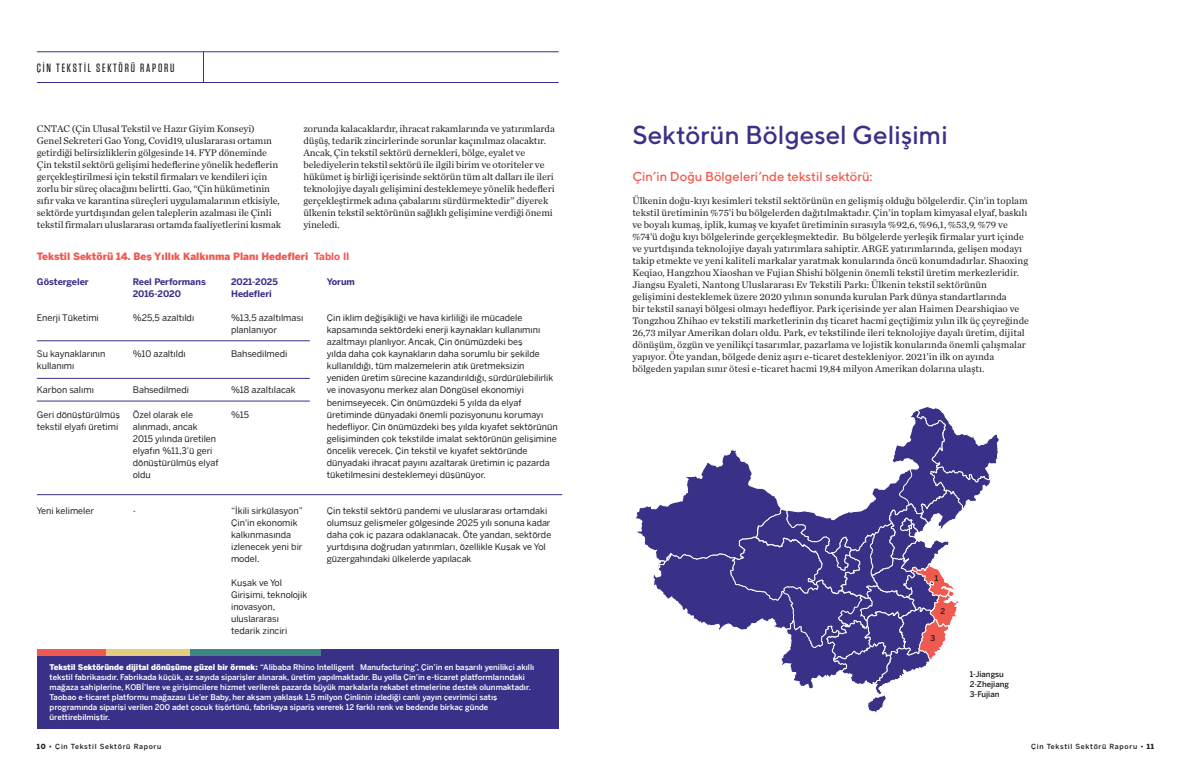
<style>
.page{position:relative;width:1191px;height:780px;background:#fff}
.page>*{position:absolute;margin:0;border:0;box-sizing:border-box;transform-origin:0 0}
.t1{font:500 26px "TT Norms";color:#393088}
.t2{font:500 13px "TT Norms";color:#f0594f}
.t3{font:500 12px "Tungsten";letter-spacing:.15em;color:#231f20}
.t4{font:10px/12px "Chronicle Text G1";color:#231f20}
.t5{font:900 10px "Benton Sans";color:#f0594f}
.t6{font:9px/12px "Benton Sans";color:#231f20}
.t7{font:700 9px "Benton Sans";color:#393088}
.t8{font:500 7.8px/10px "Benton Sans";color:#fff}
.t9{font:500 7.8px "Benton Sans";color:#231f20}
.t10{font:500 7px "Benton Sans";letter-spacing:.1em;color:#231f20}
.s1{font-weight:700}
.s2{font-weight:900}
</style>
<div class="page">
<hr style="left:37px;top:82px;width:521px;height:1px;background:#393088">
<hr style="left:37px;top:51px;width:521px;height:1px;background:#393088">
<hr style="left:203px;top:52px;width:1px;height:31px;background:#393088">
<hr style="left:37px;top:340px;width:273px;height:1px;background:#393088">
<hr style="left:37px;top:378px;width:273px;height:1px;background:#393088">
<hr style="left:37px;top:401px;width:273px;height:1px;background:#393088">
<hr style="left:37px;top:494px;width:525px;height:1px;background:#393088">
<div style="left:37px;top:649px;width:521px;height:80px;background:#393088"></div>
<div style="left:190px;top:649px;width:131px;height:7px;background:#3f8786"></div>
<div style="left:105px;top:649px;width:85px;height:7px;background:#e4cd81"></div>
<div style="left:37px;top:649px;width:68px;height:7px;background:#f0594f"></div>
<svg style="left:636px;top:406px;width:364px;height:307px"></svg>
<p class="t3" style="left:37px;top:61px;width:139px">ÇİN TEKSTİL SEKTÖRÜ RAPORU</p>
<p class="t4" style="left:37px;top:122px;width:246px">CNTAC (Çin Ulusal Tekstil ve Hazır Giyim Konseyi)<br>Genel Sekreteri Gao Yong, Covid19, uluslararası ortamın getirdiği belirsizliklerin gölgesinde 14. FYP döneminde Çin tekstil sektörü gelişimi hedeflerine yönelik hedeflerin gerçekleştirilmesi için tekstil firmaları ve kendileri için zorlu bir süreç olacağını belirtti. Gao, “Çin hükümetinin sıfır vaka ve karantina süreçleri uygulamalarının etkisiyle, sektörde yurtdışından gelen taleplerin azalması ile Çinli tekstil firmaları uluslararası ortamda faaliyetlerini kısmak</p>
<p class="t4" style="left:303px;top:122px;width:253px">zorunda kalacaklardır, ihracat rakamlarında ve yatırımlarda düşüş, tedarik zincirlerinde sorunlar kaçınılmaz olacaktır.<br>Ancak, Çin tekstil sektörü dernekleri, bölge, eyalet ve belediyelerin tekstil sektörü ile ilgili birim ve otoriteler ve hükümet iş birliği içerisinde sektörün tüm alt dalları ile ileri teknolojiye dayalı gelişimini desteklemeye yönelik hedefleri gerçekleştirmek adına çabalarını sürdürmektedir” diyerek ülkenin tekstil sektörünün sağlıklı gelişimine verdiği önemi yineledi.</p>
<p class="t5" style="left:37px;top:250px;width:314px">Tekstil Sektörü 14. Beş Yıllık Kalkınma Planı Hedefleri <span class="s1">Tablo II</span></p>
<p class="t7" style="left:37px;top:277px;width:53px">Göstergeler</p>
<p class="t6" style="left:37px;top:312px;width:64px">Enerji Tüketimi</p>
<p class="t6" style="left:37px;top:348px;width:70px">Su kaynaklarının kullanımı</p>
<p class="t6" style="left:37px;top:384px;width:59px">Karbon salımı</p>
<p class="t6" style="left:37px;top:408px;width:85px">Geri dönüştürülmüş tekstil elyafı üretimi</p>
<p class="t7" style="left:231px;top:277px;width:48px">2021-2025</p>
<p class="t7" style="left:231px;top:289px;width:42px">Hedefleri</p>
<p class="t6" style="left:231px;top:312px;width:74px">%13,5 azaltılması planlanıyor</p>
<p class="t6" style="left:231px;top:348px;width:58px">Bahsedilmedi</p>
<p class="t6" style="left:231px;top:384px;width:66px">%18 azaltılacak</p>
<p class="t6" style="left:231px;top:408px;width:20px">%15</p>
<p class="t7" style="left:133px;top:277px;width:74px">Reel Performans</p>
<p class="t7" style="left:133px;top:289px;width:50px">2016-2020</p>
<p class="t6" style="left:133px;top:312px;width:63px">%25,5 azaltıldı</p>
<p class="t6" style="left:133px;top:348px;width:54px">%10 azaltıldı</p>
<p class="t6" style="left:133px;top:384px;width:58px">Bahsedilmedi</p>
<p class="t6" style="left:133px;top:408px;width:87px">Özel olarak ele alınmadı, ancak<br>2015 yılında üretilen elyafın %11,3’ü geri dönüştürülmüş elyaf oldu</p>
<p class="t6" style="left:133px;top:504px;width:5px">-</p>
<p class="t7" style="left:327px;top:277px;width:30px">Yorum</p>
<p class="t6" style="left:327px;top:312px;width:232px">Çin iklim değişikliği ve hava kirliliği ile mücadele kapsamında sektördeki enerji kaynakları kullanımını azaltmayı planlıyor. Ancak, Çin önümüzdeki beş<br>yılda daha çok kaynakların daha sorumlu bir şekilde kullanıldığı, tüm malzemelerin atık üretmeksizin yeniden üretim sürecine kazandırıldığı, sürdürülebilirlik ve inovasyonu merkez alan Döngüsel ekonomiyi benimseyecek. Çin önümüzdeki 5 yılda da elyaf üretiminde dünyadaki önemli pozisyonunu korumayı hedefliyor. Çin önümüzdeki beş yılda kıyafet sektörünün gelişiminden çok tekstilde imalat sektörünün gelişimine öncelik verecek. Çin tekstil ve kıyafet sektöründe dünyadaki ihracat payını azaltarak üretimin iç pazarda tüketilmesini desteklemeyi düşünüyor.</p>
<p class="t6" style="left:327px;top:504px;width:226px">Çin tekstil sektörü pandemi ve uluslararası ortamdaki olumsuz gelişmeler gölgesinde 2025 yılı sonuna kadar daha çok iç pazara odaklanacak. Öte yandan, sektörde yurtdışına doğrudan yatırımları, özellikle Kuşak ve Yol güzergahındaki ülkelerde yapılacak</p>
<p class="t6" style="left:231px;top:504px;width:73px">“İkili sirkülasyon”<br>Çin'in ekonomik kalkınmasında izlenecek yeni bir model.</p>
<p class="t6" style="left:231px;top:576px;width:78px">Kuşak ve Yol<br>Girişimi, teknolojik inovasyon, uluslararası tedarik zinciri</p>
<p class="t6" style="left:37px;top:504px;width:59px">Yeni kelimeler</p>
<p class="t8" style="left:50px;top:662px;width:486px"><span class="s2">Tekstil Sektöründe dijital dönüşüme güzel bir örmek:</span> “Alibaba Rhino Intelligent Manufacturing”, Çin’in en başarılı yenilikçi akıllı tekstil fabrikasıdır. Fabrikada küçük, az sayıda siparişler alınarak, üretim yapılmaktadır. Bu yolla Çin’in e-ticaret platformlarındaki mağaza sahiplerine, KOBİ’lere ve girişimcilere hizmet verilerek pazarda büyük markalarla rekabet etmelerine destek olunmaktadır.<br>Taobao e-ticaret platformu mağazası Lie’er Baby, her akşam yaklaşık 1,5 milyon Çinlinin izlediği canlı yayın çevrimiçi satış programında siparişi verilen 200 adet çocuk tişörtünü, fabrikaya sipariş vererek 12 farklı renk ve bedende birkaç günde ürettirebilmiştir.</p>
<p class="t1" style="left:632px;top:118px;width:317px">Sektörün Bölgesel Gelişimi</p>
<p class="t2" style="left:632px;top:168px;width:242px">Çin’in Doğu Bölgeleri’nde tekstil sektörü:</p>
<p class="t4" style="left:632px;top:194px;width:397px">Ülkenin doğu-kıyı kesimleri tekstil sektörünün en gelişmiş olduğu bölgelerdir. Çin’in toplam tekstil üretiminin %75’i bu bölgelerden dağıtılmaktadır. Çin’in toplam kimyasal elyaf, baskılı ve boyalı kumaş, iplik, kumaş ve kıyafet üretiminin sırasıyla %92,6, %96,1, %53,9, %79 ve %74’ü doğu kıyı bölgelerinde gerçekleşmektedir. Bu bölgelerde yerleşik firmalar yurt içinde ve yurtdışında teknolojiye dayalı yatırımlara sahiptir. ARGE yatırımlarında, gelişen modayı takip etmekte ve yeni kaliteli markalar yaratmak konularında öncü konumdadırlar. Shaoxing Keqiao, Hangzhou Xiaoshan ve Fujian Shishi bölgenin önemli tekstil üretim merkezleridir.</p>
<p class="t4" style="left:632px;top:278px;width:398px">Jiangsu Eyaleti, Nantong Uluslararası Ev Tekstili Parkı: Ülkenin tekstil sektörünün gelişimini desteklemek üzere 2020 yılının sonunda kurulan Park dünya standartlarında<br>bir tekstil sanayi bölgesi olmayı hedefliyor. Park içerisinde yer alan Haimen Dearshiqiao ve Tongzhou Zhihao ev tekstili marketlerinin dış ticaret hacmi geçtiğimiz yılın ilk üç çeyreğinde 26,73 milyar Amerikan doları oldu. Park, ev tekstilinde ileri teknolojiye dayalı üretim, dijital dönüşüm, özgün ve yenilikçi tasarımlar, pazarlama ve lojistik konularında önemli çalışmalar yapıyor. Öte yandan, bölgede deniz aşırı e-ticaret destekleniyor. 2021’in ilk on ayında bölgeden yapılan sınır ötesi e-ticaret hacmi 19,84 milyon Amerikan dolarına ulaştı.</p>
<p class="t9" style="left:934px;top:573px;width:5px">1</p>
<p class="t9" style="left:940px;top:606px;width:6px">2</p>
<p class="t9" style="left:930px;top:633px;width:6px">3</p>
<p class="t9" style="left:969px;top:669px;width:36px">1-Jiangsu</p>
<p class="t9" style="left:969px;top:679px;width:41px">2-Zhejiang</p>
<p class="t9" style="left:969px;top:689px;width:31px">3-Fujian</p>
<p class="t10" style="left:37px;top:742px;width:126px"><span class="s2">10</span> • Çin Tekstil Sektörü Raporu</p>
<p class="t10" style="left:1031px;top:742px;width:124px">Çin Tekstil Sektörü Raporu • <span class="s2">11</span></p>
</div>
